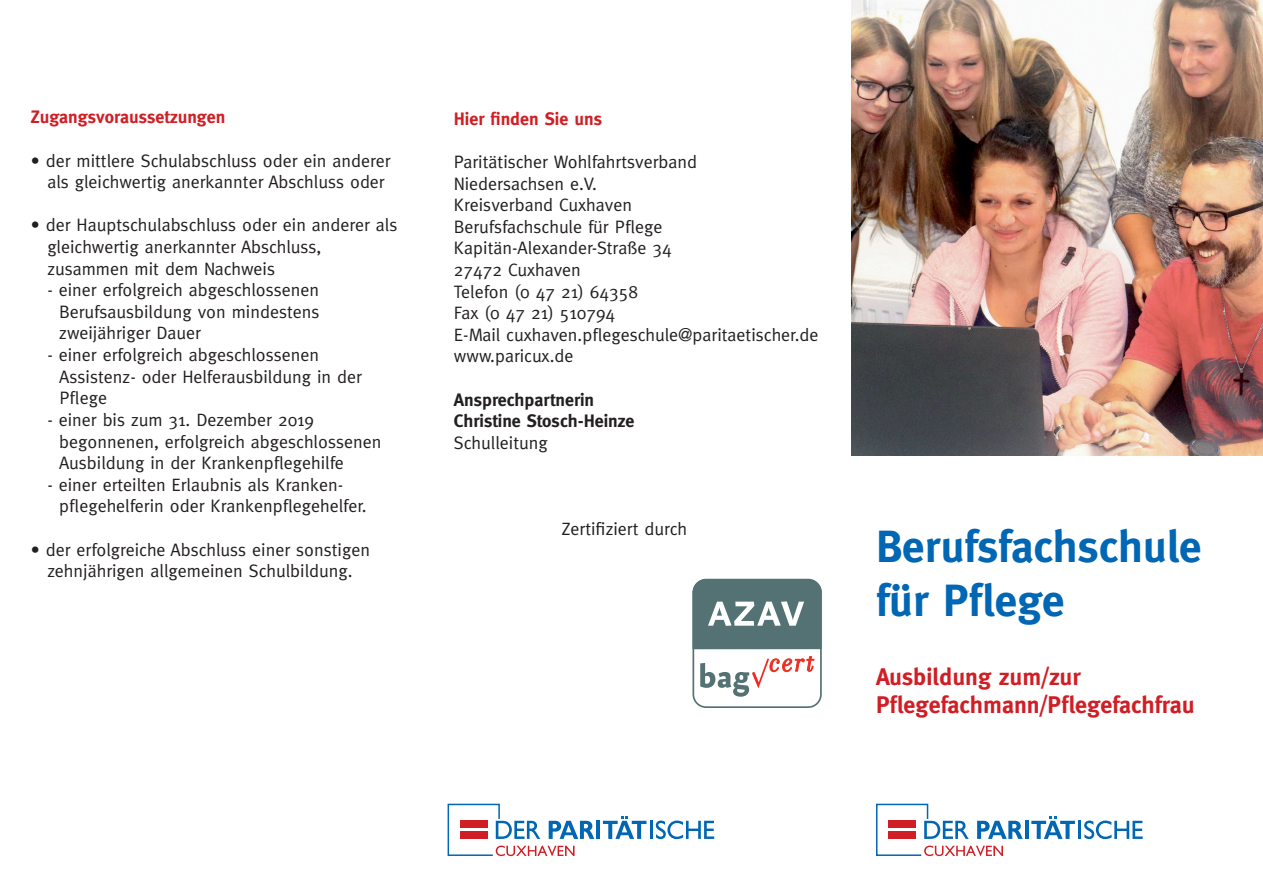
<style>
.page{position:relative;width:1263px;height:893px;background:#fff}
.page>*{position:absolute;margin:0;border:0;box-sizing:border-box;transform-origin:0 0}
.t1{font:700 45px/54px "Meta";color:#0166b3}
.t2{font:700 24px/28.8px "Meta";color:#d01e25}
.t3{font:18px/21.6px "Meta";color:#231f20}
.t4{font:700 18px/21.6px "Meta";color:#231f20}
.t5{font:700 18px "Meta";color:#d01e25}
</style>
<div class="page">
<img style="left:851px;top:0;width:412px;height:455px">
<hr style="left:596px;top:821px;width:4px;height:18px;background:#0166b3">
<svg style="left:603px;top:817px;width:111px;height:22px"></svg>
<svg style="left:448px;top:804px;width:146px;height:52px"></svg>
<div style="left:460px;top:821px;width:27px;height:7px;background:#d01e25"></div>
<svg style="left:1025px;top:821px;width:3px;height:18px"></svg>
<svg style="left:1031px;top:817px;width:44px;height:22px"></svg>
<hr style="left:1078px;top:821px;width:3px;height:18px;background:#0166b3">
<svg style="left:1084px;top:820px;width:59px;height:19px"></svg>
<svg style="left:876px;top:804px;width:147px;height:52px"></svg>
<div style="left:888px;top:821px;width:28px;height:7px;background:#d01e25"></div>
<svg style="left:692px;top:579px;width:130px;height:129px"></svg>
<p class="t5" style="left:31px;top:107px;width:196px">Zugangsvoraussetzungen</p>
<p class="t3" style="left:31px;top:149px;width:361px;text-align:center">• der mittlere Schulabschluss oder ein anderer als gleichwertig anerkannter Abschluss oder</p>
<p class="t3" style="left:47px;top:214px;width:352px;text-indent:-17px">• der Hauptschulabschluss oder ein anderer als gleichwertig anerkannter Abschluss, zusammen mit dem Nachweis</p>
<p class="t3" style="left:59px;top:279px;width:262px;text-align:justify;text-indent:-12px">- einer erfolgreich abgeschlossenen Berufsausbildung von mindestens zweijähriger Dauer</p>
<p class="t3" style="left:59px;top:344px;width:304px;text-indent:-12px">- einer erfolgreich abgeschlossenen<br>Assistenz- oder Helferausbildung in der<br>Pflege</p>
<p class="t3" style="left:59px;top:409px;width:324px;text-indent:-12px">- einer bis zum 31. Dezember 2019 begonnenen, erfolgreich abgeschlossenen<br>Ausbildung in der Krankenpflegehilfe</p>
<p class="t3" style="left:59px;top:473px;width:309px;text-indent:-12px">- einer erteilten Erlaubnis als Kranken&shy;pflegehelferin oder Krankenpflegehelfer.</p>
<p class="t3" style="left:31px;top:538px;width:341px;text-align:center">• der erfolgreiche Abschluss einer sonstigen zehnjährigen allgemeinen Schulbildung.</p>
<p class="t5" style="left:454px;top:108px;width:150px">Hier finden Sie uns</p>
<p class="t3" style="left:454px;top:151px;width:366px">Paritätischer Wohlfahrtsverband<br>Niedersachsen e.V.<br>Kreisverband Cuxhaven<br>Berufsfachschule für Pflege<br>Kapitän-Alexander-Straße 34<br>27472 Cuxhaven<br>Telefon (0 47 21) 64358<br>Fax (0 47 21) 510794<br>E-Mail cuxhaven.pflegeschule@paritaetischer.de www.paricux.de</p>
<p class="t4" style="left:454px;top:388px;width:182px">Ansprechpartnerin<br>Christine Stosch-Heinze</p>
<p class="t3" style="left:454px;top:432px;width:95px">Schulleitung</p>
<p class="t3" style="left:562px;top:518px;width:127px">Zertifiziert durch</p>
<h1 class="t1" style="left:876px;top:519px;width:327px">Berufsfachschule für Pflege</h1>
<h2 class="t2" style="left:876px;top:662px;width:320px">Ausbildung zum/zur<br>Pflegefachmann/Pflegefachfrau</h2>
</div>
